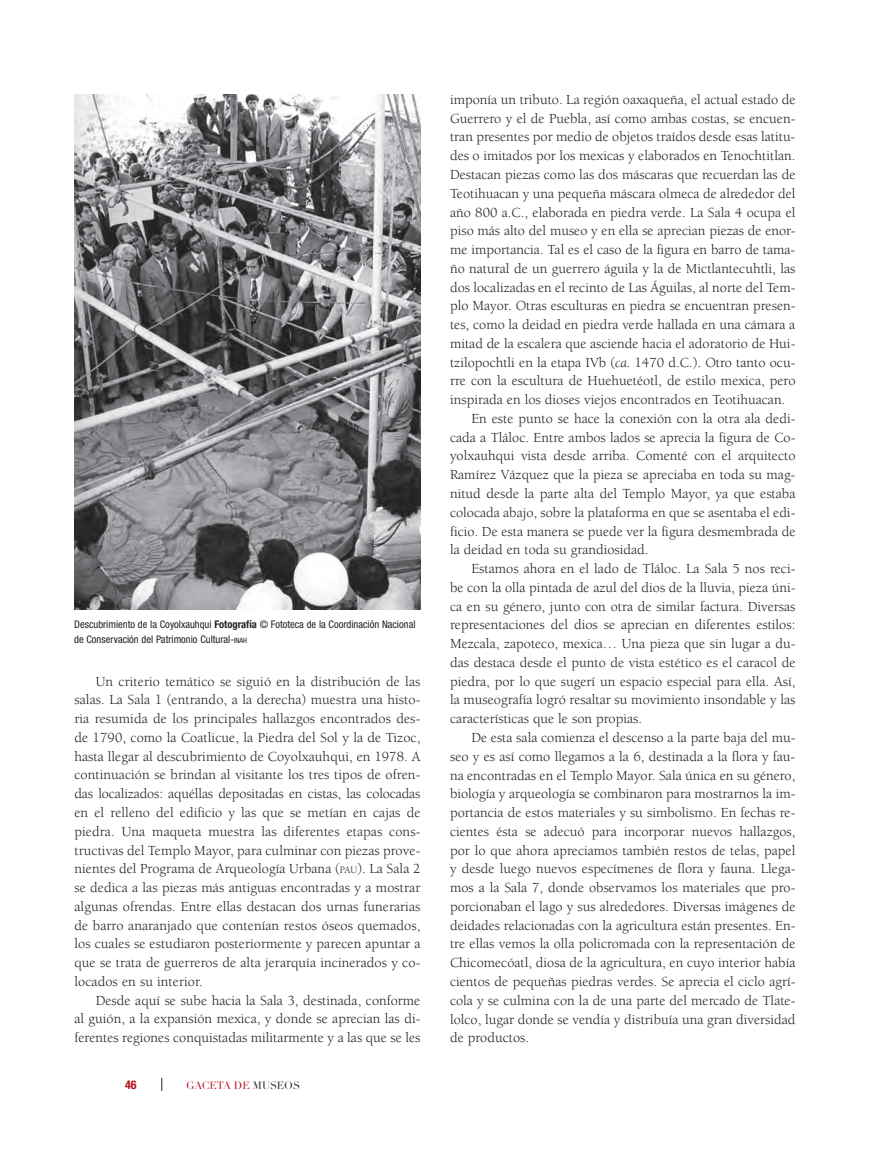
<style>
.page{position:relative;width:881px;height:1149px;background:#fff}
.page>*{position:absolute;margin:0;border:0;box-sizing:border-box;transform-origin:0 0}
.t1{font:14.25px "Berkeley";color:#231f20}
.t2{font:700 condensed 12px "Helvetica Neue";color:#b50e1a}
.t3{font:condensed 10.5px/15px "Helvetica Neue";color:#231f20}
.t4{font:10.5px "Didot LH";letter-spacing:-.005em;color:#b50e1a}
.s1{font-weight:700}
.s2{font-size:7.35px}
.s3{font-size:10.05px}
.s4{color:#231f20}
.s5{font-style:italic}
</style>
<div class="page">
<svg style="left:161px;top:1077px;width:1px;height:13px"></svg>
<img style="left:74px;top:94px;width:346px;height:515px">
<p class="t3" style="left:74px;top:616px;width:342px">Descubrimiento de la Coyolxauhqui <span class="s1">Fotografía</span> © Fototeca de la Coordinación Nacional de Conservación del Patrimonio Cultural-<span class="s2">inah</span></p>
<p class="t1" style="left:96px;top:673px;width:326px">Un criterio temático se siguió en la distribución de las</p>
<p class="t1" style="left:74px;top:692px;width:347px">salas. La Sala 1 (entrando, a la derecha) muestra una histo-</p>
<p class="t1" style="left:74px;top:711px;width:347px">ria resumida de los principales hallazgos encontrados des-</p>
<p class="t1" style="left:74px;top:729px;width:347px">de 1790, como la Coatlicue, la Piedra del Sol y la de Tizoc,</p>
<p class="t1" style="left:74px;top:748px;width:347px">hasta llegar al descubrimiento de Coyolxauhqui, en 1978. A</p>
<p class="t1" style="left:74px;top:767px;width:347px">continuación se brindan al visitante los tres tipos de ofren-</p>
<p class="t1" style="left:74px;top:786px;width:347px">das localizados: aquéllas depositadas en cistas, las colocadas</p>
<p class="t1" style="left:74px;top:804px;width:347px">en el relleno del edificio y las que se metían en cajas de</p>
<p class="t1" style="left:74px;top:823px;width:347px">piedra. Una maqueta muestra las diferentes etapas cons-</p>
<p class="t1" style="left:74px;top:842px;width:347px">tructivas del Templo Mayor, para culminar con piezas prove-</p>
<p class="t1" style="left:74px;top:861px;width:347px">nientes del Programa de Arqueología Urbana (<span class="s3">pau</span>). La Sala 2</p>
<p class="t1" style="left:74px;top:879px;width:347px">se dedica a las piezas más antiguas encontradas y a mostrar</p>
<p class="t1" style="left:74px;top:898px;width:347px">algunas ofrendas. Entre ellas destacan dos urnas funerarias</p>
<p class="t1" style="left:74px;top:917px;width:347px">de barro anaranjado que contenían restos óseos quemados,</p>
<p class="t1" style="left:74px;top:936px;width:347px">los cuales se estudiaron posteriormente y parecen apuntar a</p>
<p class="t1" style="left:74px;top:954px;width:347px">que se trata de guerreros de alta jerarquía incinerados y co-</p>
<p class="t1" style="left:74px;top:973px;width:130px">locados en su interior.</p>
<p class="t1" style="left:96px;top:992px;width:326px">Desde aquí se sube hacia la Sala 3, destinada, conforme</p>
<p class="t1" style="left:74px;top:1011px;width:347px">al guión, a la expansión mexica, y donde se aprecian las di-</p>
<p class="t1" style="left:74px;top:1029px;width:347px">ferentes regiones conquistadas militarmente y a las que se les</p>
<p class="t2" style="left:125px;top:1077px;width:13px">46</p>
<p class="t4" style="left:186px;top:1078px;width:115px">GACETA DE <span class="s4">MUSEOS</span></p>
<p class="t1" style="left:450px;top:92px;width:347px">imponía un tributo. La región oaxaqueña, el actual estado de</p>
<p class="t1" style="left:450px;top:111px;width:347px">Guerrero y el de Puebla, así como ambas costas, se encuen-</p>
<p class="t1" style="left:450px;top:129px;width:347px">tran presentes por medio de objetos traídos desde esas latitu-</p>
<p class="t1" style="left:450px;top:148px;width:347px">des o imitados por los mexicas y elaborados en Tenochtitlan.</p>
<p class="t1" style="left:450px;top:167px;width:347px">Destacan piezas como las dos máscaras que recuerdan las de</p>
<p class="t1" style="left:450px;top:186px;width:347px">Teotihuacan y una pequeña máscara olmeca de alrededor del</p>
<p class="t1" style="left:450px;top:204px;width:347px">año 800 a.C., elaborada en piedra verde. La Sala 4 ocupa el</p>
<p class="t1" style="left:450px;top:223px;width:347px">piso más alto del museo y en ella se aprecian piezas de enor-</p>
<p class="t1" style="left:450px;top:242px;width:347px">me importancia. Tal es el caso de la figura en barro de tama-</p>
<p class="t1" style="left:450px;top:261px;width:347px">ño natural de un guerrero águila y la de Mictlantecuhtli, las</p>
<p class="t1" style="left:450px;top:279px;width:347px">dos localizadas en el recinto de Las Águilas, al norte del Tem-</p>
<p class="t1" style="left:450px;top:298px;width:347px">plo Mayor. Otras esculturas en piedra se encuentran presen-</p>
<p class="t1" style="left:450px;top:317px;width:347px">tes, como la deidad en piedra verde hallada en una cámara a</p>
<p class="t1" style="left:450px;top:336px;width:347px">mitad de la escalera que asciende hacia el adoratorio de Hui-</p>
<p class="t1" style="left:450px;top:354px;width:347px">tzilopochtli en la etapa IVb (<span class="s5">ca.</span> 1470 d.C.). Otro tanto ocu-</p>
<p class="t1" style="left:450px;top:373px;width:347px">rre con la escultura de Huehuetéotl, de estilo mexica, pero</p>
<p class="t1" style="left:450px;top:392px;width:337px">inspirada en los dioses viejos encontrados en Teotihuacan.</p>
<p class="t1" style="left:471px;top:411px;width:325px">En este punto se hace la conexión con la otra ala dedi-</p>
<p class="t1" style="left:450px;top:429px;width:347px">cada a Tláloc. Entre ambos lados se aprecia la figura de Co-</p>
<p class="t1" style="left:450px;top:448px;width:347px">yolxauhqui vista desde arriba. Comenté con el arquitecto</p>
<p class="t1" style="left:450px;top:467px;width:347px">Ramírez Vázquez que la pieza se apreciaba en toda su mag-</p>
<p class="t1" style="left:450px;top:486px;width:347px">nitud desde la parte alta del Templo Mayor, ya que estaba</p>
<p class="t1" style="left:450px;top:504px;width:347px">colocada abajo, sobre la plataforma en que se asentaba el edi-</p>
<p class="t1" style="left:450px;top:523px;width:347px">ficio. De esta manera se puede ver la figura desmembrada de</p>
<p class="t1" style="left:450px;top:542px;width:200px">la deidad en toda su grandiosidad.</p>
<p class="t1" style="left:471px;top:561px;width:325px">Estamos ahora en el lado de Tláloc. La Sala 5 nos reci-</p>
<p class="t1" style="left:450px;top:579px;width:347px">be con la olla pintada de azul del dios de la lluvia, pieza úni-</p>
<p class="t1" style="left:450px;top:598px;width:347px">ca en su género, junto con otra de similar factura. Diversas</p>
<p class="t1" style="left:450px;top:617px;width:347px">representaciones del dios se aprecian en diferentes estilos:</p>
<p class="t1" style="left:450px;top:636px;width:347px">Mezcala, zapoteco, mexica… Una pieza que sin lugar a du-</p>
<p class="t1" style="left:450px;top:654px;width:347px">das destaca desde el punto de vista estético es el caracol de</p>
<p class="t1" style="left:450px;top:673px;width:347px">piedra, por lo que sugerí un espacio especial para ella. Así,</p>
<p class="t1" style="left:450px;top:692px;width:347px">la museografía logró resaltar su movimiento insondable y las</p>
<p class="t1" style="left:450px;top:711px;width:193px">características que le son propias.</p>
<p class="t1" style="left:471px;top:729px;width:325px">De esta sala comienza el descenso a la parte baja del mu-</p>
<p class="t1" style="left:450px;top:748px;width:347px">seo y es así como llegamos a la 6, destinada a la flora y fau-</p>
<p class="t1" style="left:450px;top:767px;width:347px">na encontradas en el Templo Mayor. Sala única en su género,</p>
<p class="t1" style="left:450px;top:786px;width:347px">biología y arqueología se combinaron para mostrarnos la im-</p>
<p class="t1" style="left:450px;top:804px;width:347px">portancia de estos materiales y su simbolismo. En fechas re-</p>
<p class="t1" style="left:450px;top:823px;width:347px">cientes ésta se adecuó para incorporar nuevos hallazgos,</p>
<p class="t1" style="left:450px;top:842px;width:347px">por lo que ahora apreciamos también restos de telas, papel</p>
<p class="t1" style="left:450px;top:861px;width:347px">y desde luego nuevos especímenes de flora y fauna. Llega-</p>
<p class="t1" style="left:450px;top:879px;width:347px">mos a la Sala 7, donde observamos los materiales que pro-</p>
<p class="t1" style="left:450px;top:898px;width:347px">porcionaban el lago y sus alrededores. Diversas imágenes de</p>
<p class="t1" style="left:450px;top:917px;width:347px">deidades relacionadas con la agricultura están presentes. En-</p>
<p class="t1" style="left:450px;top:936px;width:347px">tre ellas vemos la olla policromada con la representación de</p>
<p class="t1" style="left:450px;top:954px;width:347px">Chicomecóatl, diosa de la agricultura, en cuyo interior había</p>
<p class="t1" style="left:450px;top:973px;width:347px">cientos de pequeñas piedras verdes. Se aprecia el ciclo agrí-</p>
<p class="t1" style="left:450px;top:992px;width:347px">cola y se culmina con la de una parte del mercado de Tlate-</p>
<p class="t1" style="left:450px;top:1011px;width:347px">lolco, lugar donde se vendía y distribuía una gran diversidad</p>
<p class="t1" style="left:450px;top:1029px;width:80px">de productos.</p>
</div>
